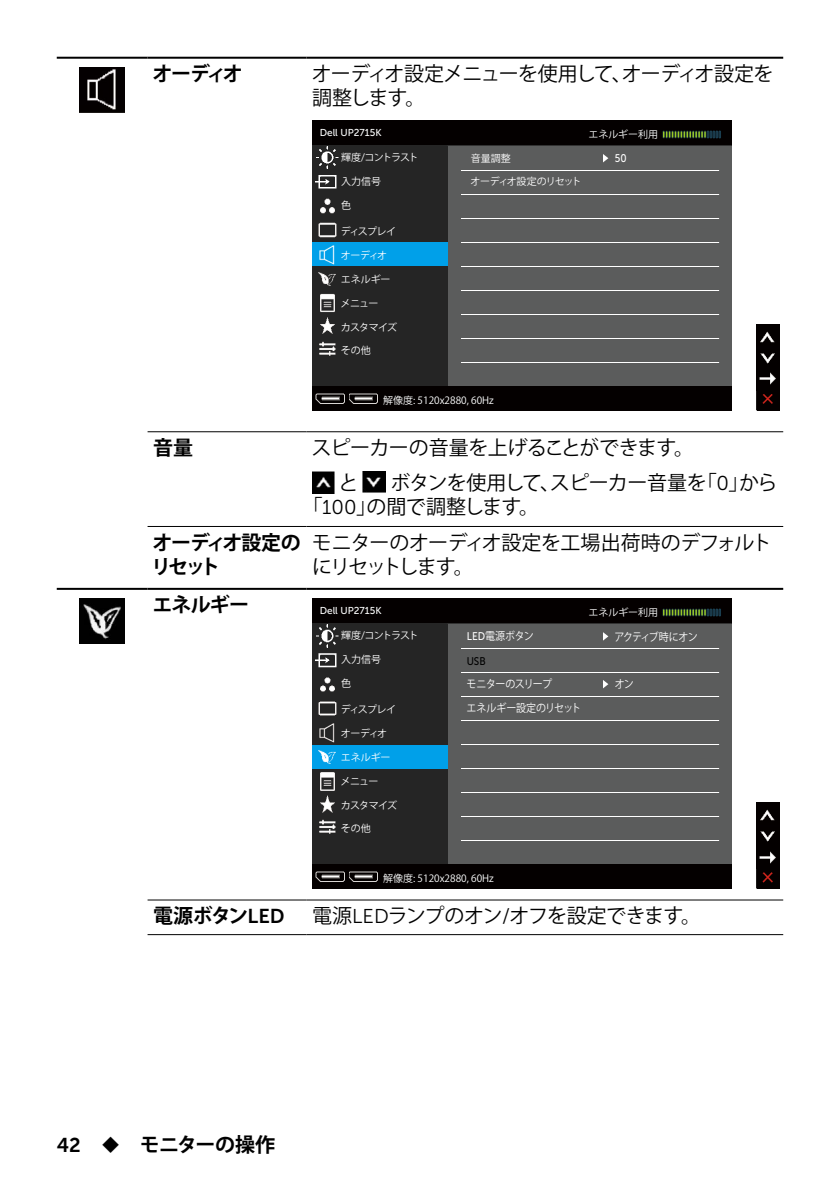
<style>
.page{position:relative;width:840px;height:1191px;background:#fff}
.page>*{position:absolute;margin:0;border:0;box-sizing:border-box;transform-origin:0 0}
.t1{font:20px/24px "Koz Go Pr 6 N";letter-spacing:-.035em;color:#000}
.t2{font:700 20px "Koz Go Pr 6 N";letter-spacing:-.055em;color:#000}
.t3{font:700 20px/24px "Koz Go Pr 6 N";letter-spacing:-.1em;color:#000}
.t4{font:700 20px "Koz Go Pr 6 N";letter-spacing:-.035em;color:#000}
.t5{font:11px/23.4px "Koz Go Pr 6 N Regular 90 msp RKSJ H";letter-spacing:-.05em;color:#fff;scale:.9 1}
.t6{font:11px "Koz Go Pr 6 N Regular 90 msp RKSJ H";letter-spacing:-.09em;color:#fff;scale:.9 1}
.t7{font:11px "Museo Sans For Dell 500";color:#000;scale:.9 1}
.t8{font:11px "Museo Sans For Dell 500";color:#fff;scale:.9 1}
.t9{font:10px "Koz Go Pr 6 N Regular 90 msp RKSJ H";letter-spacing:-.02em;color:#fff}
.t10{font:10px "Koz Go Pr 6 N Regular 90 msp RKSJ H";color:#fff}
.t11{font:10px "Museo Sans For Dell 500";color:#fff}
.t12{font:10px "Koz Go Pr 6 N Regular 90 msp RKSJ H";letter-spacing:-.105em;color:#fff}
.t13{font:10px "Koz Go Pr 6 N Regular 90 msp RKSJ H";letter-spacing:-.09em;color:#fff}
.s1{font-family:"Museo Sans For Dell 300"}
.s2{font-family:"Museo Sans For Dell 500"}
.s3{font-family:"Museo Sans For Dell 700";font-weight:400}
</style>
<div class="page">
<hr style="left:147px;top:899px;width:159px;height:1px;background:#000">
<hr style="left:306px;top:899px;width:476px;height:1px;background:#000">
<hr style="left:147px;top:934px;width:159px;height:1px;background:#000">
<hr style="left:306px;top:934px;width:476px;height:1px;background:#000">
<hr style="left:57px;top:57px;width:90px;height:2px;background:#000">
<hr style="left:147px;top:57px;width:159px;height:2px;background:#000">
<hr style="left:306px;top:57px;width:476px;height:2px;background:#000">
<hr style="left:57px;top:588px;width:90px;height:2px;background:#000">
<hr style="left:147px;top:588px;width:159px;height:2px;background:#000">
<hr style="left:306px;top:588px;width:476px;height:2px;background:#000">
<hr style="left:147px;top:431px;width:159px;height:1px;background:#000">
<hr style="left:306px;top:431px;width:476px;height:1px;background:#000">
<hr style="left:147px;top:526px;width:159px;height:1px;background:#000">
<hr style="left:306px;top:526px;width:476px;height:1px;background:#000">
<img style="left:79px;top:67px;width:46px;height:46px">
<div style="left:312px;top:120px;width:419px;height:290px;background:#040000"></div>
<div style="left:312px;top:146px;width:419px;height:240px;background:#252525"></div>
<div style="left:447px;top:146px;width:284px;height:240px;background:#5b5c5c"></div>
<div style="left:312px;top:243px;width:135px;height:23px;background:#00a0e9"></div>
<img style="left:315px;top:146px;width:23px;height:68px">
<img style="left:318px;top:222px;width:19px;height:16px">
<img style="left:318px;top:272px;width:18px;height:14px">
<img style="left:319px;top:293px;width:17px;height:63px">
<img style="left:662px;top:130px;width:59px;height:8px">
<svg style="left:756px;top:324px;width:23px;height:1px"></svg>
<img style="left:756px;top:325px;width:23px;height:43px">
<svg style="left:756px;top:347px;width:23px;height:1px"></svg>
<img style="left:756px;top:370px;width:23px;height:40px">
<img style="left:756px;top:368px;width:23px;height:2px">
<img style="left:756px;top:388px;width:23px;height:3px">
<img style="left:319px;top:245px;width:16px;height:20px">
<img style="left:315px;top:393px;width:63px;height:11px">
<img style="left:346px;top:393px;width:2px;height:11px">
<hr style="left:461px;top:170px;width:257px;height:1px;background:#fff">
<hr style="left:461px;top:194px;width:257px;height:1px;background:#fff">
<hr style="left:461px;top:218px;width:257px;height:1px;background:#fff">
<hr style="left:461px;top:266px;width:257px;height:1px;background:#fff">
<hr style="left:461px;top:242px;width:257px;height:1px;background:#fff">
<hr style="left:461px;top:290px;width:257px;height:1px;background:#fff">
<hr style="left:461px;top:314px;width:257px;height:1px;background:#fff">
<hr style="left:461px;top:338px;width:257px;height:1px;background:#fff">
<hr style="left:461px;top:362px;width:257px;height:1px;background:#fff">
<svg style="left:603px;top:154px;width:5px;height:8px"></svg>
<img style="left:312px;top:471px;width:22px;height:22px">
<img style="left:362px;top:471px;width:23px;height:22px">
<img style="left:79px;top:598px;width:46px;height:46px">
<div style="left:312px;top:598px;width:419px;height:290px;background:#040000"></div>
<div style="left:312px;top:624px;width:419px;height:240px;background:#252525"></div>
<div style="left:447px;top:624px;width:284px;height:240px;background:#5b5c5c"></div>
<div style="left:312px;top:745px;width:135px;height:23px;background:#00a0e9"></div>
<img style="left:315px;top:624px;width:23px;height:68px">
<img style="left:318px;top:701px;width:19px;height:15px">
<img style="left:314px;top:768px;width:26px;height:1px">
<img style="left:318px;top:750px;width:18px;height:14px">
<img style="left:319px;top:772px;width:17px;height:62px">
<img style="left:662px;top:608px;width:59px;height:8px">
<svg style="left:756px;top:802px;width:23px;height:1px"></svg>
<img style="left:756px;top:803px;width:23px;height:43px">
<svg style="left:756px;top:825px;width:23px;height:1px"></svg>
<img style="left:756px;top:848px;width:23px;height:40px">
<img style="left:756px;top:846px;width:23px;height:2px">
<img style="left:756px;top:866px;width:23px;height:3px">
<img style="left:319px;top:723px;width:16px;height:20px">
<img style="left:315px;top:871px;width:63px;height:11px">
<img style="left:346px;top:871px;width:2px;height:11px">
<hr style="left:461px;top:648px;width:257px;height:1px;background:#fff">
<hr style="left:461px;top:672px;width:257px;height:1px;background:#fff">
<hr style="left:461px;top:696px;width:257px;height:1px;background:#fff">
<hr style="left:461px;top:744px;width:257px;height:1px;background:#fff">
<hr style="left:461px;top:720px;width:257px;height:1px;background:#fff">
<hr style="left:461px;top:768px;width:257px;height:1px;background:#fff">
<hr style="left:461px;top:792px;width:257px;height:1px;background:#fff">
<hr style="left:461px;top:816px;width:257px;height:1px;background:#fff">
<hr style="left:461px;top:840px;width:257px;height:1px;background:#fff">
<svg style="left:603px;top:680px;width:5px;height:8px"></svg>
<svg style="left:603px;top:632px;width:5px;height:8px"></svg>
<p class="t2" style="left:152px;top:62px;width:92px">オーディオ</p>
<p class="t1" style="left:311px;top:62px;width:463px">オーディオ設定メニューを使用して、オーディオ設定を調整します。</p>
<p class="t11" style="left:319px;top:127px;width:63px">Dell UP2715K</p>
<p class="t8" style="left:614px;top:153px;width:15px">50</p>
<p class="t13" style="left:470px;top:176px;width:112px">オーディオ設定のリセット</p>
<p class="t9" style="left:588px;top:129px;width:71px">エネルギー利用</p>
<p class="t12" style="left:341px;top:151px;width:79px">輝度/コントラスト</p>
<p class="t9" style="left:341px;top:200px;width:11px">色</p>
<p class="t9" style="left:470px;top:153px;width:41px">音量調整</p>
<p class="t9" style="left:341px;top:176px;width:41px">入力信号</p>
<p class="t9" style="left:340px;top:225px;width:57px">ディスプレイ</p>
<p class="t9" style="left:340px;top:249px;width:48px">オーディオ</p>
<p class="t9" style="left:341px;top:274px;width:51px">エネルギー</p>
<p class="t9" style="left:340px;top:298px;width:39px">メニュー</p>
<p class="t9" style="left:340px;top:321px;width:58px">カスタマイズ</p>
<p class="t9" style="left:340px;top:344px;width:31px">その他</p>
<p class="t10" style="left:383px;top:395px;width:112px">解像度: 5120x2880, 60Hz</p>
<p class="t2" style="left:153px;top:436px;width:41px">音量</p>
<p class="t1" style="left:338px;top:430px;width:357px;line-height:35.4px;text-indent:-27px">スピーカーの音量を上げることができます。と</p>
<p class="t1" style="left:302px;top:471px;width:476px;text-indent:88px">ボタンを使用して、スピーカー音量を「<span class="s1">0</span>」から「<span class="s1">100</span>」の間で調整します。</p>
<p class="t3" style="left:151px;top:531px;width:151px">オーディオ設定のリセット</p>
<p class="t1" style="left:312px;top:531px;width:461px">モニターのオーディオ設定を工場出荷時のデフォルトにリセットします。</p>
<p class="t2" style="left:152px;top:593px;width:98px">エネルギー</p>
<p class="t11" style="left:319px;top:605px;width:63px">Dell UP2715K</p>
<p class="t9" style="left:588px;top:607px;width:71px">エネルギー利用</p>
<p class="t12" style="left:341px;top:629px;width:79px">輝度/コントラスト</p>
<p class="t9" style="left:341px;top:678px;width:11px">色</p>
<p class="t9" style="left:341px;top:654px;width:41px">入力信号</p>
<p class="t9" style="left:340px;top:703px;width:57px">ディスプレイ</p>
<p class="t9" style="left:340px;top:727px;width:48px">オーディオ</p>
<p class="t9" style="left:341px;top:752px;width:51px">エネルギー</p>
<p class="t9" style="left:340px;top:776px;width:39px">メニュー</p>
<p class="t9" style="left:340px;top:799px;width:58px">カスタマイズ</p>
<p class="t9" style="left:340px;top:822px;width:31px">その他</p>
<p class="t5" style="left:466px;top:625px;width:76px"><span class="s2">LED</span>電源ボタン</p>
<p class="t5" style="left:466px;top:672px;width:129px">モニターのスリープ<br>エネルギー設定のリセット</p>
<p class="t7" style="left:466px;top:655px;width:23px">USB</p>
<p class="t10" style="left:383px;top:873px;width:112px">解像度: 5120x2880, 60Hz</p>
<p class="t6" style="left:614px;top:630px;width:94px">アクティブ時にオン</p>
<p class="t5" style="left:614px;top:673px;width:23px">オン</p>
<p class="t2" style="left:153px;top:904px;width:133px">電源ボタン<span class="s3">LED</span></p>
<p class="t1" style="left:312px;top:904px;width:390px">電源<span class="s1">LED</span>ランプのオン<span class="s1">/</span>オフを設定できます。</p>
<p class="t4" style="left:57px;top:1133px;width:220px"><span class="s3">42</span> ◆ モニターの操作</p>
</div>
